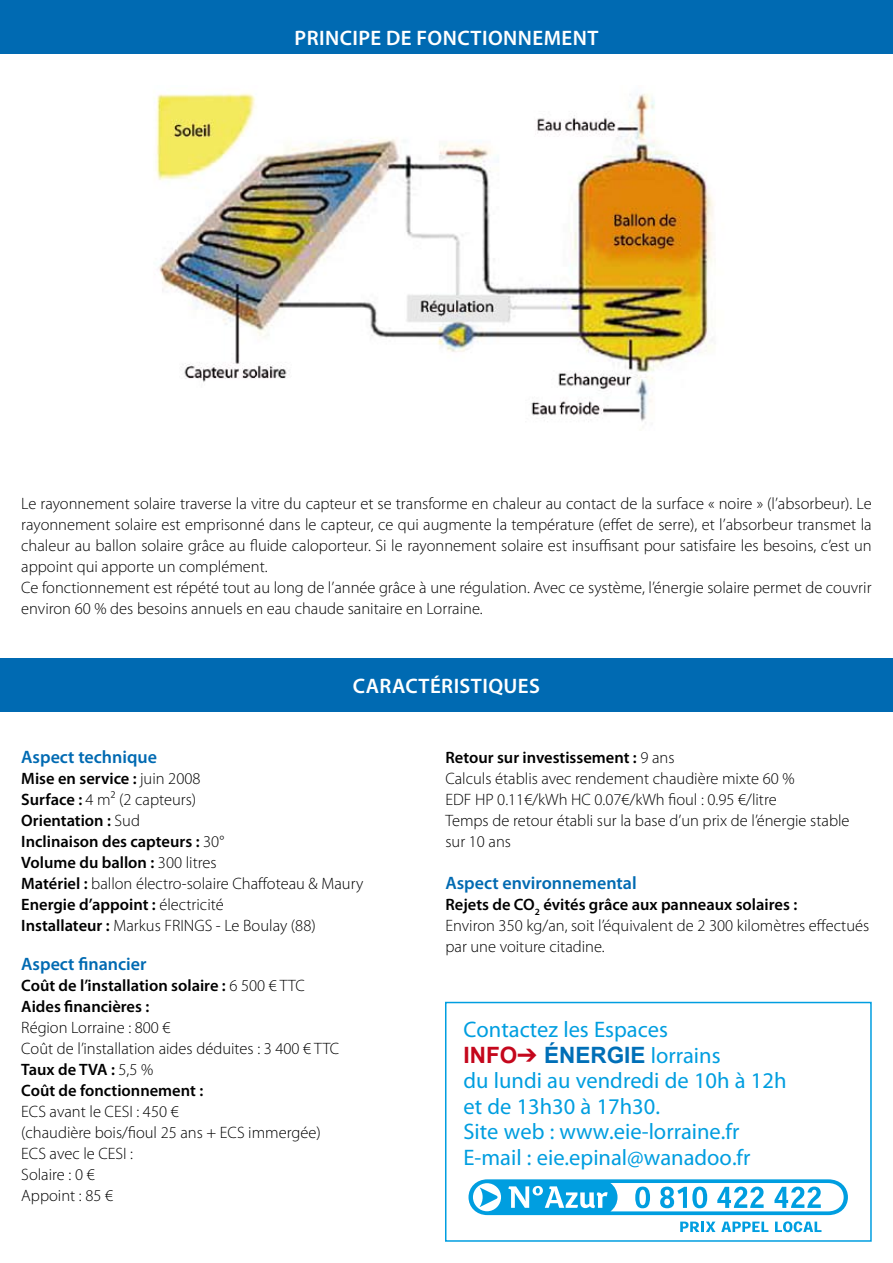
<style>
.page{position:relative;width:893px;height:1263px;background:#fff}
.page>*{position:absolute;margin:0;border:0;box-sizing:border-box;transform-origin:0 0}
.t1{font:22.5px/25.5px "Myriad Pro";color:#009ee0}
.t2{font:600 21px "Myriad Pro";letter-spacing:.02em;color:#fff}
.t3{font:600 18px "Myriad Pro";color:#006ab2}
.t4{font:300 16.5px/21px "Myriad Pro";color:#000}
.t5{font:600 16.5px/21px "Myriad Pro";color:#000}
.s1{font-weight:300}
.s2{font-weight:600}
.s3{font-family:"Arial";font-weight:700;color:#c4071c}
.s4{color:#c4071c}
.s5{font-family:"Arial";font-weight:700;color:#006fb7}
</style>
<div class="page">
<div style="left:0;top:0;width:893px;height:54px;background:#006ab2"></div>
<div style="left:465px;top:1176px;width:386px;height:42px;background:linear-gradient(to right,#fff,#fff);border-radius:21px"></div>
<svg style="left:468px;top:1179px;width:380px;height:36px"></svg>
<svg style="left:680px;top:1221px;width:35px;height:11px"></svg>
<svg style="left:721px;top:1221px;width:47px;height:11px"></svg>
<svg style="left:775px;top:1221px;width:46px;height:11px"></svg>
<div style="left:445px;top:1002px;width:427px;height:240px;border:2px solid #009ee0"></div>
<img style="left:156px;top:93px;width:558px;height:330px">
<div style="left:0;top:658px;width:893px;height:53px;background:#006ab2"></div>
<p class="t2" style="left:295px;top:25px;width:305px">PRINCIPE DE FONCTIONNEMENT</p>
<p class="t4" style="left:21px;top:492px;width:852px">Le rayonnement solaire traverse la vitre du capteur et se transforme en chaleur au contact de la surface « noire » (l’absorbeur). Le rayonnement solaire est emprisonné dans le capteur, ce qui augmente la température (effet de serre), et l’absorbeur transmet la chaleur au ballon solaire grâce au fluide caloporteur. Si le rayonnement solaire est insuffisant pour satisfaire les besoins, c’est un appoint qui apporte un complément.<br>Ce fonctionnement est répété tout au long de l’année grâce à une régulation. Avec ce système, l’énergie solaire permet de couvrir environ 60 % des besoins annuels en eau chaude sanitaire en Lorraine.</p>
<p class="t2" style="left:353px;top:672px;width:189px">CARACTÉRISTIQUES</p>
<p class="t3" style="left:21px;top:745px;width:137px">Aspect technique</p>
<p class="t5" style="left:21px;top:767px;width:344px">Mise en service : <span class="s1">juin 2008<br></span>Surface : <span class="s1">4 m² (2 capteurs)<br></span>Orientation : <span class="s1">Sud<br></span>Inclinaison des capteurs : <span class="s1">30°<br></span>Volume du ballon : <span class="s1">300 litres<br></span>Matériel : <span class="s1">ballon électro-solaire Chaffoteau &amp; Maury<br></span>Energie d’appoint : <span class="s1">électricité<br></span>Installateur : <span class="s1">Markus FRINGS - Le Boulay (88)</span></p>
<p class="t3" style="left:21px;top:952px;width:127px">Aspect financier</p>
<p class="t5" style="left:21px;top:974px;width:285px">Coût de l’installation solaire : <span class="s1">6 500 € TTC<br></span>Aides financières :</p>
<p class="t4" style="left:21px;top:1016px;width:320px">Région Lorraine : 800 €<br>Coût de l’installation aides déduites : 3 400 € TTC<br><span class="s2">Taux de TVA :</span> 5,5 %<br><span class="s2">Coût de fonctionnement :</span></p>
<p class="t4" style="left:21px;top:1100px;width:301px">ECS avant le CESI : 450 €<br>(chaudière bois/fioul 25 ans + ECS immergée)<br>ECS avec le CESI :<br>Solaire : 0 €<br>Appoint : 85 €</p>
<p class="t4" style="left:445px;top:746px;width:406px"><span class="s2">Retour sur investissement :</span> 9 ans<br>Calculs établis avec rendement chaudière mixte 60 %<br>EDF HP 0.11€/kWh HC 0.07€/kWh fioul : 0.95 €/litre<br>Temps de retour établi sur la base d’un prix de l’énergie stable sur 10 ans</p>
<p class="t3" style="left:445px;top:871px;width:193px">Aspect environnemental</p>
<p class="t4" style="left:445px;top:893px;width:425px"><span class="s2">Rejets de CO</span><sub>2</sub> <span class="s2">évités grâce aux panneaux solaires :<br></span>Environ 350 kg/an, soit l’équivalent de 2 300 kilomètres effectués par une voiture citadine.</p>
<h1 class="t1" style="left:463px;top:1016px;width:324px">Contactez les Espaces<br><span class="s3">INFO</span><span class="s4">➔</span> <span class="s5">ÉNERGIE</span> lorrains<br>du lundi au vendredi de 10h à 12h et de 13h30 à 17h30.<br>Site web : www.eie-lorraine.fr<br>E-mail : eie.epinal@wanadoo.fr</h1>
</div>
